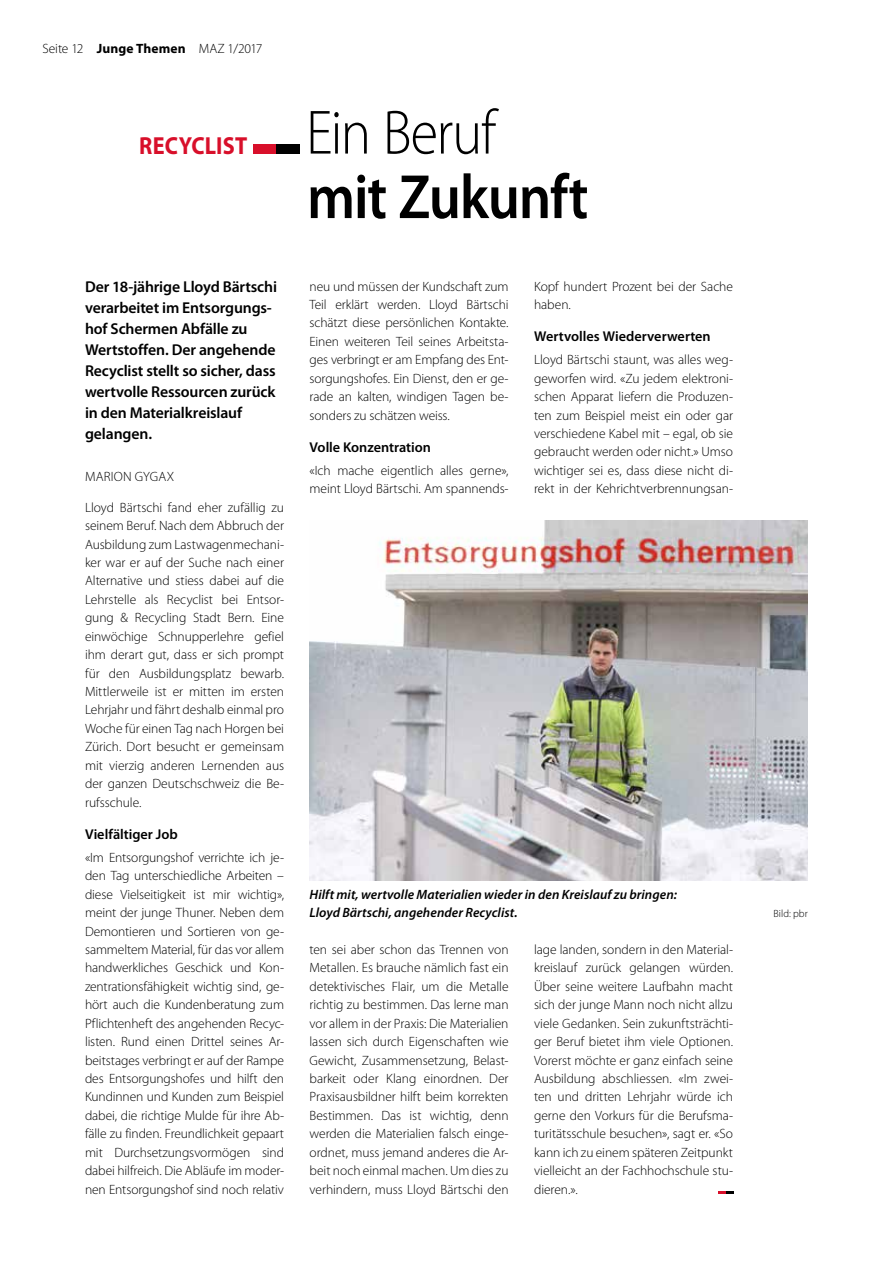
<style>
.page{position:relative;width:893px;height:1263px;background:#fff}
.page>*{position:absolute;margin:0;border:0;box-sizing:border-box;transform-origin:0 0}
.t1{font:600 63px "Myriad Pro";letter-spacing:-.02em;color:#000;scale:.9 1}
.t2{font:300 63px "Myriad Pro";letter-spacing:-.025em;color:#000;scale:.9 1}
.t3{font:700 24.75px "Myriad Pro";letter-spacing:.01em;color:#d80f2a;scale:.9 1}
.t4{font:600 15.75px/21px "Myriad Pro";letter-spacing:-.01em;color:#000}
.t5{font:600 14.25px "Myriad Pro";color:#000}
.t6{font:300 13.5px/18.5px "Myriad Pro";letter-spacing:-.005em;color:#000;text-align:justify}
.t7{font:italic 600 13.5px/18.5px "Myriad Pro";letter-spacing:.005em;color:#000}
.t8{font:300 13.5px "Myriad Pro";letter-spacing:.015em;color:#000}
.t9{font:300 10.5px "Myriad Pro";letter-spacing:.005em;color:#000}
.s1{font-weight:700}
</style>
<div class="page">
<div style="left:253px;top:144px;width:24px;height:9px;background:#d80f2a"></div>
<div style="left:277px;top:144px;width:23px;height:9px;background:#000"></div>
<svg style="left:719px;top:1191px;width:14px;height:2px"></svg>
<img style="left:310px;top:520px;width:498px;height:360px">
<p class="t6" style="left:43px;top:39px;width:221px">Seite 12 <span class="s1">Junge Themen</span> MAZ 1/2017</p>
<h2 class="t3" style="left:139px;top:129px;width:122px">RECYCLIST</h2>
<p class="t4" style="left:85px;top:276px;width:193px">Der 18-jährige Lloyd Bärtschi verarbeitet im Entsorgungs&shy;hof Schermen Abfälle zu<br>Wertstoffen. Der angehende<br>Recyclist stellt so sicher, dass wertvolle Ressourcen zurück in den Materialkreislauf gelangen.</p>
<p class="t8" style="left:85px;top:469px;width:90px">MARION GYGAX</p>
<p class="t6" style="left:85px;top:498px;width:201px">Lloyd Bärtschi fand eher zufällig zu seinem Beruf. Nach dem Abbruch der Ausbildung zum Lastwagenmechani&shy;ker war er auf der Suche nach einer Alternative und stiess dabei auf die Lehrstelle als Recyclist bei Entsor&shy;gung &amp; Recycling Stadt Bern. Eine einwöchige Schnupperlehre gefiel ihm derart gut, dass er sich prompt für den Ausbildungsplatz bewarb.<br>Mittlerweile ist er mitten im ersten Lehrjahr und fährt deshalb einmal pro Woche für einen Tag nach Horgen bei Zürich. Dort besucht er gemeinsam mit vierzig anderen Lernenden aus der ganzen Deutschschweiz die Be&shy;rufsschule.</p>
<p class="t5" style="left:85px;top:825px;width:94px">Vielfältiger Job</p>
<p class="t6" style="left:85px;top:848px;width:201px">«Im Entsorgungshof verrichte ich je&shy;den Tag unterschiedliche Arbeiten – diese Vielseitigkeit ist mir wichtig», meint der junge Thuner. Neben dem Demontieren und Sortieren von ge&shy;sammeltem Material, für das vor allem handwerkliches Geschick und Kon&shy;zentrationsfähigkeit wichtig sind, ge&shy;hört auch die Kundenberatung zum Pflichtenheft des angehenden Recyc&shy;listen. Rund einen Drittel seines Ar&shy;beitstages verbringt er auf der Rampe des Entsorgungshofes und hilft den Kundinnen und Kunden zum Beispiel dabei, die richtige Mulde für ihre Ab&shy;fälle zu finden. Freundlichkeit gepaart mit Durchsetzungsvormögen sind dabei hilfreich. Die Abläufe im moder&shy;nen Entsorgungshof sind noch relativ</p>
<h1 class="t2" style="left:306px;top:98px;width:212px">Ein Beruf</h1>
<h1 class="t1" style="left:307px;top:157px;width:314px">mit Zukunft</h1>
<p class="t6" style="left:310px;top:277px;width:201px">neu und müssen der Kundschaft zum Teil erklärt werden. Lloyd Bärtschi schätzt diese persönlichen Kontakte.<br>Einen weiteren Teil seines Arbeitsta&shy;ges verbringt er am Empfang des Ent&shy;sorgungshofes. Ein Dienst, den er ge&shy;rade an kalten, windigen Tagen be&shy;sonders zu schätzen weiss.</p>
<p class="t5" style="left:310px;top:438px;width:123px">Volle Konzentration</p>
<p class="t6" style="left:310px;top:461px;width:200px">«Ich mache eigentlich alles gerne», meint Lloyd Bärtschi. Am spannends-</p>
<p class="t6" style="left:534px;top:277px;width:201px">Kopf hundert Prozent bei der Sache haben.</p>
<p class="t5" style="left:534px;top:327px;width:178px">Wertvolles Wiederverwerten</p>
<p class="t6" style="left:534px;top:351px;width:200px">Lloyd Bärtschi staunt, was alles weg&shy;geworfen wird. «Zu jedem elektroni&shy;schen Apparat liefern die Produzen&shy;ten zum Beispiel meist ein oder gar verschiedene Kabel mit – egal, ob sie gebraucht werden oder nicht.» Umso wichtiger sei es, dass diese nicht di&shy;rekt in der Kehrichtverbrennungsan-</p>
<p class="t7" style="left:310px;top:885px;width:369px">Hilft mit, wertvolle Materialien wieder in den Kreislauf zu bringen:<br>Lloyd Bärtschi, angehender Recyclist.</p>
<p class="t6" style="left:310px;top:940px;width:201px">ten sei aber schon das Trennen von Metallen. Es brauche nämlich fast ein detektivisches Flair, um die Metalle richtig zu bestimmen. Das lerne man vor allem in der Praxis: Die Materialien lassen sich durch Eigenschaften wie Gewicht, Zusammensetzung, Belast&shy;barkeit oder Klang einordnen. Der Praxisausbildner hilft beim korrekten Bestimmen. Das ist wichtig, denn werden die Materialien falsch einge&shy;ordnet, muss jemand anderes die Ar&shy;beit noch einmal machen. Um dies zu verhindern, muss Lloyd Bärtschi den</p>
<p class="t6" style="left:534px;top:940px;width:201px">lage landen, sondern in den Material&shy;kreislauf zurück gelangen würden.<br>Über seine weitere Laufbahn macht sich der junge Mann noch nicht allzu viele Gedanken. Sein zukunftsträchti&shy;ger Beruf bietet ihm viele Optionen.<br>Vorerst möchte er ganz einfach seine Ausbildung abschliessen. «Im zwei&shy;ten und dritten Lehrjahr würde ich gerne den Vorkurs für die Berufsma&shy;turitätsschule besuchen», sagt er. «So kann ich zu einem späteren Zeitpunkt vielleicht an der Fachhochschule stu&shy;dieren.».</p>
<p class="t9" style="left:773px;top:908px;width:36px">Bild: pbr</p>
</div>
